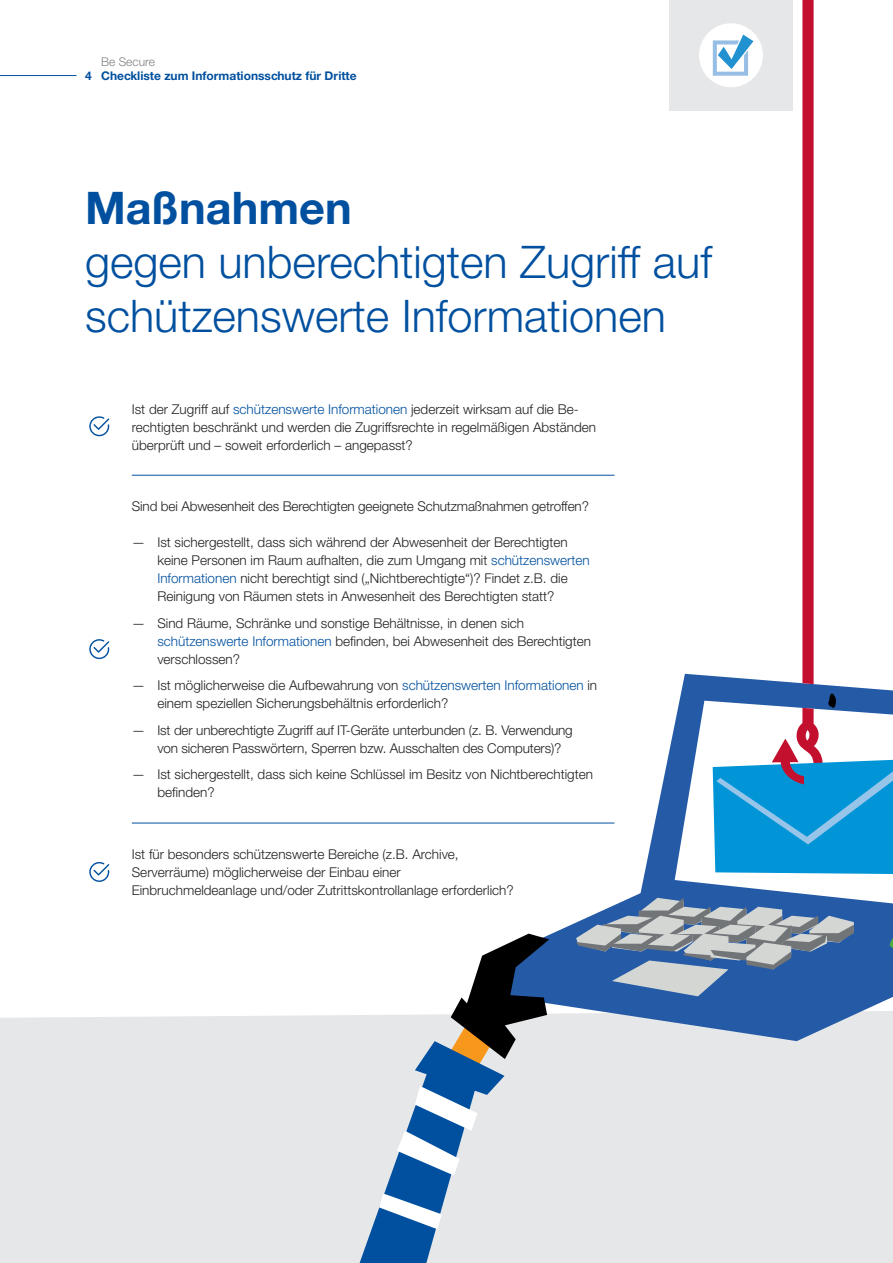
<style>
.page{position:relative;width:893px;height:1263px;background:#fff}
.page>*{position:absolute;margin:0;border:0;box-sizing:border-box;transform-origin:0 0}
.t1{font:300 45px/54px "Helvetica Neue CE";color:#01509f}
.t2{font:700 45px "Helvetica Neue CE";color:#01509f}
.t3{font:300 13.5px/18px "Helvetica Neue CE";color:#231f20}
.t4{font:700 12px "Helvetica Neue CE";color:#01509f}
.t5{font:300 12px "Helvetica Neue CE";color:#808285}
.s1{color:#01509f}
</style>
<div class="page">
<div style="left:0;top:1015px;width:893px;height:248px;background:#e6e7e9"></div>
<div style="left:669px;top:0;width:124px;height:111px;background:#e6e7e9"></div>
<div style="left:699px;top:23px;width:64px;height:64px;background:#fff;border-radius:50%"></div>
<svg style="left:713px;top:35px;width:40px;height:41px"></svg>
<hr style="left:132px;top:475px;width:482px;height:1px;background:#01509f">
<hr style="left:132px;top:823px;width:482px;height:1px;background:#01509f">
<svg style="left:89px;top:416px;width:20px;height:20px"></svg>
<svg style="left:89px;top:639px;width:20px;height:20px"></svg>
<svg style="left:89px;top:862px;width:20px;height:20px"></svg>
<svg style="left:681px;top:674px;width:212px;height:18px;fill:#255ba6"></svg>
<svg style="left:528px;top:922px;width:365px;height:119px;background:#7495c2"></svg>
<svg style="left:360px;top:934px;width:189px;height:329px"></svg>
<svg style="left:576px;top:692px;width:317px;height:304px"></svg>
<svg style="left:802px;top:0;width:12px;height:684px;background:#c7213d"></svg>
<hr style="left:0;top:75px;width:77px;height:1px;background:#01509f">
<p class="t5" style="left:101px;top:54px;width:55px">Be Secure</p>
<p class="t4" style="left:85px;top:68px;width:273px">4 Checkliste zum Informationsschutz für Dritte</p>
<h1 class="t2" style="left:85px;top:180px;width:268px">Maßnahmen</h1>
<h1 class="t1" style="left:85px;top:235px;width:628px">gegen unberechtigten Zugriff auf schützenswerte Informationen</h1>
<p class="t3" style="left:132px;top:400px;width:466px">Ist der Zugriff auf <span class="s1">schützenswerte Informationen</span> jederzeit wirksam auf die Be&shy;rechtigten beschränkt und werden die Zugriffsrechte in regelmäßigen Abständen überprüft und – soweit erforderlich – angepasst?</p>
<p class="t3" style="left:132px;top:498px;width:459px">Sind bei Abwesenheit des Berechtigten geeignete Schutzmaßnahmen getroffen?</p>
<p class="t3" style="left:157px;top:534px;width:434px;text-indent:-26px">— Ist sichergestellt, dass sich während der Abwesenheit der Berechtigten keine Personen im Raum aufhalten, die zum Umgang mit <span class="s1">schützenswerten Informationen</span> nicht berechtigt sind („Nichtberechtigte“)? Findet z.B. die Reinigung von Räumen stets in Anwesenheit des Berechtigten statt?</p>
<p class="t3" style="left:157px;top:614px;width:435px;text-indent:-26px">— Sind Räume, Schränke und sonstige Behältnisse, in denen sich <span class="s1">schützenswerte Informationen</span> befinden, bei Abwesenheit des Berechtigten verschlossen?</p>
<p class="t3" style="left:157px;top:677px;width:441px;text-indent:-26px">— Ist möglicherweise die Aufbewahrung von <span class="s1">schützenswerten Informationen</span> in einem speziellen Sicherungsbehältnis erforderlich?</p>
<p class="t3" style="left:157px;top:721px;width:417px;text-indent:-26px">— Ist der unberechtigte Zugriff auf IT-Geräte unterbunden (z. B. Verwendung von sicheren Passwörtern, Sperren bzw. Ausschalten des Computers)?</p>
<p class="t3" style="left:157px;top:766px;width:437px;text-indent:-26px">— Ist sichergestellt, dass sich keine Schlüssel im Besitz von Nichtberechtigten befinden?</p>
<p class="t3" style="left:132px;top:845px;width:383px">Ist für besonders schützenswerte Bereiche (z.B. Archive,<br>Serverräume) möglicherweise der Einbau einer<br>Einbruchmeldeanlage und/oder Zutrittskontrollanlage erforderlich?</p>
</div>
